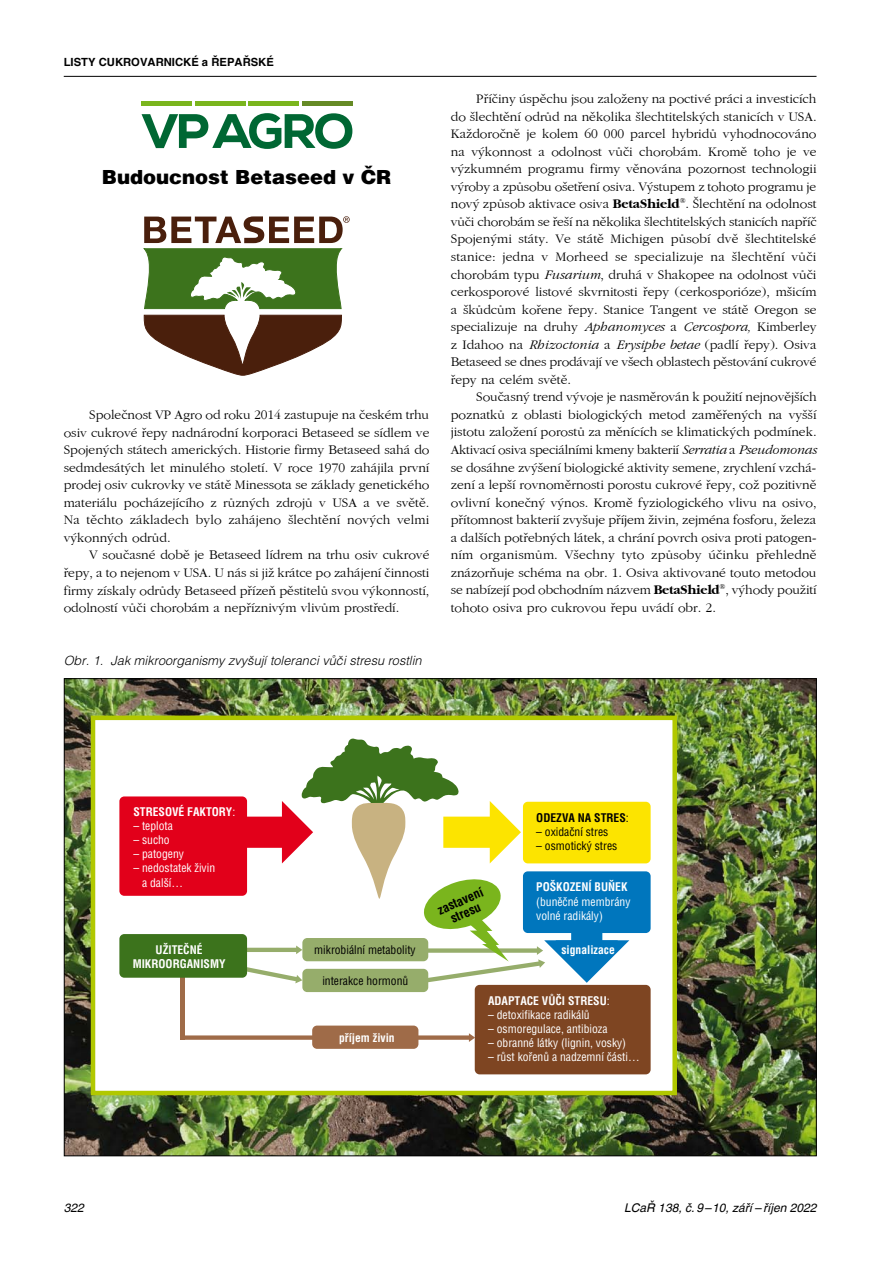
<style>
.page{position:relative;width:893px;height:1263px;background:#fff}
.page>*{position:absolute;margin:0;border:0;box-sizing:border-box;transform-origin:0 0}
.t1{font:19.5px "Switzerland Black Plain";color:#000}
.t2{font:13.5px/17.5px "Gatineau Plain";color:#000;text-align:justify}
.t3{font:italic 300 12.75px "Svitzerland";color:#000}
.t4{font:700 12.6px/12.9px "Svitzerland Condensed";color:#000;text-align:center}
.t5{font:italic 12px "Switzerland";color:#000}
.t6{font:11.55px/14.1px "Svitzerland Condensed";color:#fff}
.t7{font:700 11.55px/14px "Svitzerland Condensed";color:#fff;text-align:center}
.t8{font:11.55px "Svitzerland Condensed";color:#000}
.t9{font:700 11.55px "Svitzerland Condensed";color:#000}
.t10{font:700 11.25px "Switzerland";color:#000}
.s1{font-family:"Gatineau";font-weight:700}
.s2{font-family:"Gatineau";font-style:italic}
.s3{font-weight:400}
</style>
<div class="page">
<hr style="left:64px;top:76px;width:752px;height:1px;background:#000">
<img style="left:66px;top:680px;width:748px;height:474px">
<svg style="left:144px;top:216px;width:206px;height:160px"></svg>
<svg style="left:142px;top:113px;width:210px;height:36px"></svg>
<hr style="left:142px;top:102px;width:50px;height:4px;background:#7ab51d">
<hr style="left:195px;top:102px;width:51px;height:4px;background:#7ab51d">
<hr style="left:248px;top:102px;width:51px;height:4px;background:#7ab51d">
<hr style="left:302px;top:102px;width:50px;height:4px;background:#658a25">
<div style="left:91px;top:715px;width:586px;height:380px;background:#fff;border:4px solid #b1c800"></div>
<hr style="left:181px;top:973px;width:4px;height:67px;background:#9f6b48">
<div style="left:119px;top:796px;width:128px;height:100px;background:#e2001a;border-radius:5px"></div>
<div style="left:523px;top:802px;width:128px;height:61px;background:#fce400;border-radius:5px"></div>
<div style="left:475px;top:985px;width:176px;height:89px;background:#7e4522;border-radius:5px"></div>
<svg style="left:185px;top:1033px;width:290px;height:9px"></svg>
<div style="left:523px;top:871px;width:128px;height:62px;background:#0076bd;border-radius:5px"></div>
<div style="left:302px;top:969px;width:126px;height:23px;background:#96ad6b;border-radius:5px"></div>
<div style="left:119px;top:934px;width:128px;height:44px;background:#3c731c;border-radius:5px"></div>
<div style="left:312px;top:1025px;width:106px;height:24px;background:#9f6b48;border-radius:5px"></div>
<svg style="left:235px;top:738px;width:394px;height:245px"></svg>
<p class="t10" style="left:64px;top:55px;width:212px">LISTY CUKROVARNICKÉ a ŘEPAŘSKÉ</p>
<h1 class="t1" style="left:102px;top:164px;width:291px">Budoucnost Betaseed v ČR</h1>
<p class="t2" style="left:64px;top:406px;width:367px;text-indent:26px">Společnost VP Agro od roku 2014 zastupuje na českém trhu osiv cukrové řepy nadnárodní korporaci Betaseed se sídlem ve Spojených státech amerických. Historie firmy Betaseed sahá do sedmdesátých let minulého století. V roce 1970 zahájila první prodej osiv cukrovky ve státě Minessota se základy genetického materiálu pocházejícího z různých zdrojů v USA a ve světě.<br>Na těchto základech bylo zahájeno šlechtění nových velmi výkonných odrůd.</p>
<p class="t2" style="left:64px;top:547px;width:367px;text-indent:26px">V současné době je Betaseed lídrem na trhu osiv cukrové řepy, a to nejenom v USA. U nás si již krátce po zahájení činnosti firmy získaly odrůdy Betaseed přízeň pěstitelů svou výkonností, odolností vůči chorobám a nepříznivým vlivům prostředí.</p>
<p class="t3" style="left:64px;top:652px;width:359px">Obr. 1. Jak mikroorganismy zvyšují toleranci vůči stresu rostlin</p>
<p class="t2" style="left:451px;top:90px;width:367px;text-indent:26px">Příčiny úspěchu jsou založeny na poctivé práci a investicích do šlechtění odrůd na několika šlechtitelských stanicích v USA.<br>Každoročně je kolem 60 000 parcel hybridů vyhodnocováno na výkonnost a odolnost vůči chorobám. Kromě toho je ve výzkumném programu firmy věnována pozornost technologii výroby a způsobu ošetření osiva. Výstupem z tohoto programu je nový způsob aktivace osiva <span class="s1">BetaShield</span><sup>®</sup>. Šlechtění na odolnost vůči chorobám se řeší na několika šlechtitelských stanicích napříč Spojenými státy. Ve státě Michigen působí dvě šlechtitelské stanice: jedna v Morheed se specializuje na šlechtění vůči chorobám typu <span class="s2">Fusarium</span>, druhá v Shakopee na odolnost vůči cerkosporové listové skvrnitosti řepy (cerkosporióze), mšicím a škůdcům kořene řepy. Stanice Tangent ve státě Oregon se specializuje na druhy <span class="s2">Aphanomyces</span> a <span class="s2">Cercospora,</span> Kimberley z Idahoo na <span class="s2">Rhizoctonia</span> a <span class="s2">Erysiphe betae</span> (padlí řepy). Osiva Betaseed se dnes prodávají ve všech oblastech pěstování cukrové řepy na celém světě.</p>
<p class="t2" style="left:451px;top:389px;width:367px;text-indent:26px">Současný trend vývoje je nasměrován k použití nejnovějších poznatků z oblasti biologických metod zaměřených na vyšší jistotu založení porostů za měnících se klimatických podmínek.<br>Aktivací osiva speciálními kmeny bakterií <span class="s2">Serratia</span> a <span class="s2">Pseudomonas </span>se dosáhne zvýšení biologické aktivity semene, zrychlení vzchá&shy;zení a lepší rovnoměrnosti porostu cukrové řepy, což pozitivně ovlivní konečný výnos. Kromě fyziologického vlivu na osivo, přítomnost bakterií zvyšuje příjem živin, zejména fosforu, železa a dalších potřebných látek, a chrání povrch osiva proti patogen&shy;ním organismům. Všechny tyto způsoby účinku přehledně znázorňuje schéma na obr. 1. Osiva aktivované touto metodou se nabízejí pod obchodním názvem <span class="s1">BetaShield</span><sup>®</sup>, výhody použití tohoto osiva pro cukrovou řepu uvádí obr. 2.</p>
<p class="t7" style="left:133px;top:804px;width:103px">STRESOVÉ FAKTORY<span class="s3">:</span></p>
<p class="t6" style="left:133px;top:820px;width:41px">– teplota</p>
<p class="t6" style="left:133px;top:834px;width:38px">– sucho</p>
<p class="t6" style="left:133px;top:848px;width:52px">– patogeny</p>
<p class="t6" style="left:142px;top:862px;width:75px;text-indent:-9px">– nedostatek živin a další…</p>
<p class="t7" style="left:133px;top:943px;width:94px">UŽITEČNÉ<br>MIKROORGANISMY</p>
<p class="t8" style="left:314px;top:945px;width:103px">mikrobiální metabolity</p>
<p class="t8" style="left:322px;top:976px;width:87px">interakce hormonů</p>
<p class="t7" style="left:339px;top:1030px;width:57px">příjem živin</p>
<p class="t4" style="left:436px;top:904px;width:50px;rotate:-24deg">zastavení stresu</p>
<p class="t9" style="left:536px;top:811px;width:94px">ODEZVA NA STRES<span class="s3">:</span></p>
<p class="t8" style="left:536px;top:827px;width:74px">– oxidační stres</p>
<p class="t8" style="left:536px;top:841px;width:83px">– osmotický stres</p>
<p class="t7" style="left:536px;top:880px;width:93px">POŠKOZENÍ BUŇEK</p>
<p class="t6" style="left:536px;top:895px;width:96px">(buněčné membrány volné radikály)</p>
<p class="t7" style="left:561px;top:942px;width:55px">signalizace</p>
<p class="t7" style="left:488px;top:993px;width:123px">ADAPTACE VŮČI STRESU<span class="s3">:</span></p>
<p class="t6" style="left:488px;top:1009px;width:103px">– detoxifikace radikálů</p>
<p class="t6" style="left:488px;top:1023px;width:121px">– osmoregulace, antibioza</p>
<p class="t6" style="left:488px;top:1037px;width:140px">– obranné látky (lignin, vosky)</p>
<p class="t6" style="left:488px;top:1051px;width:153px">– růst kořenů a nadzemní části…</p>
<p class="t5" style="left:64px;top:1201px;width:22px">322</p>
<p class="t5" style="left:624px;top:1201px;width:194px">LCaŘ 138, č. 9–10, září – říjen 2022</p>
</div>
